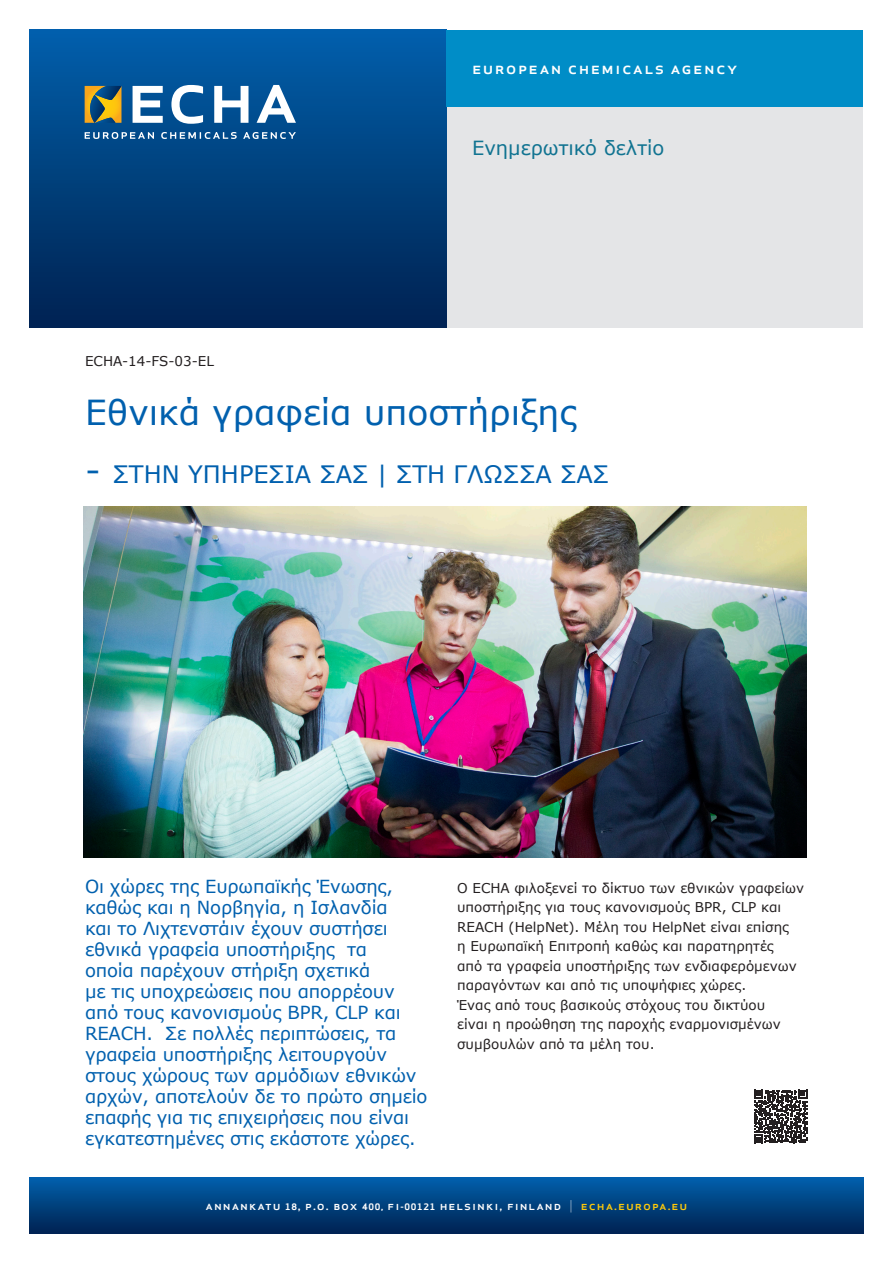
<style>
.page{position:relative;width:893px;height:1263px;background:#fff}
.page>*{position:absolute;margin:0;border:0;box-sizing:border-box;transform-origin:0 0}
.t1{font:39px "Chronicle Text G1";color:#107391}
.Main_Headline_Chroni{font:34.5px "Verdana";color:#0160ae}
.Main_Headline_Chroni-2{font:24px "Verdana";color:#0160ae}
.t2{font:19.5px "Verdana";color:#107391}
.Leadtext_Chronicle_G{font:18px/21px "Verdana";letter-spacing:-.01em;color:#0160ae}
.t3{font:500 16.5px "Apex Sans";letter-spacing:.075em;color:#fff;scale:1.08 1}
.Bodytext{font:13.5px/19.5px "Verdana";color:#231f20}
.t4{font:500 12.15px "Apex Sans";letter-spacing:.075em;color:#fff;scale:1.08 1}
.s1{font-size:34.5px}
.s2{font-weight:700;font-size:8.7px}
.s3{font-weight:700;font-size:8.25px}
.s4{font-weight:300}
.s5{color:#feca0a}
</style>
<div class="page">
<svg style="left:30px;top:1178px;width:833px;height:55px;background:#00407e"></svg>
<div style="left:446px;top:106px;width:417px;height:221px;background:#e4e5e7"></div>
<svg style="left:30px;top:30px;width:416px;height:297px;background:#003f7b"></svg>
<svg style="left:85px;top:132px;width:211px;height:7px"></svg>
<svg style="left:133px;top:85px;width:163px;height:39px"></svg>
<svg style="left:85px;top:86px;width:36px;height:37px"></svg>
<div style="left:446px;top:30px;width:417px;height:76px;background:#008dc7"></div>
<img style="left:84px;top:506px;width:723px;height:351px">
<svg style="left:754px;top:1090px;width:53px;height:53px"></svg>
<p class="t3" style="left:472px;top:54px;width:52px">reach</p>
<p class="t3" style="left:472px;top:54px;width:248px">european chemicals agency</p>
<p class="Bodytext" style="left:85px;top:352px;width:130px">ECHA-14-FS-03-EL</p>
<p class="t2" style="left:472px;top:135px;width:194px">Ενημερωτικό δελτίο</p>
<h1 class="t1" style="left:472px;top:128px;width:164px">Factsheet</h1>
<p class="Main_Headline_Chroni" style="left:85px;top:390px;width:493px">Εθνικά γραφεία υποστήριξης</p>
<p class="Main_Headline_Chroni-2" style="left:85px;top:459px;width:525px"><span class="s1">-</span> ΣΤΗΝ ΥΠΗΡΕΣΙΑ ΣΑΣ | ΣΤΗ ΓΛΩΣΣΑ ΣΑΣ</p>
<p class="Leadtext_Chronicle_G" style="left:85px;top:876px;width:344px">Οι χώρες της Ευρωπαϊκής Ένωσης, καθώς και η Νορβηγία, η Ισλανδία<br>και το Λιχτενστάιν έχουν συστήσει εθνικά γραφεία υποστήριξης τα<br>οποία παρέχουν στήριξη σχετικά<br>με τις υποχρεώσεις που απορρέουν από τους κανονισμούς BPR, CLP και REACH. Σε πολλές περιπτώσεις, τα γραφεία υποστήριξης λειτουργούν στους χώρους των αρμόδιων εθνικών αρχών, αποτελούν δε το πρώτο σημείο επαφής για τις επιχειρήσεις που είναι εγκατεστημένες στις εκάστοτε χώρες.</p>
<p class="Bodytext" style="left:457px;top:878px;width:349px">Ο ECHA φιλοξενεί το δίκτυο των εθνικών γραφείων υποστήριξης για τους κανονισμούς BPR, CLP και REACH (HelpNet). Μέλη του HelpNet είναι επίσης<br>η Ευρωπαϊκή Επιτροπή καθώς και παρατηρητές<br>από τα γραφεία υποστήριξης των ενδιαφερόμενων παραγόντων και από τις υποψήφιες χώρες.<br>Ένας από τους βασικούς στόχους του δικτύου<br>είναι η προώθηση της παροχής εναρμονισμένων συμβουλών από τα μέλη του.</p>
<p class="t4" style="left:206px;top:1195px;width:448px">annankatu <span class="s2">18</span>, p.o. box <span class="s2">400,</span> fi<span class="s3">-</span><span class="s2">00121</span> helsinki, finland <span class="s4">|</span> <span class="s5">echa.europa.eu</span></p>
</div>
